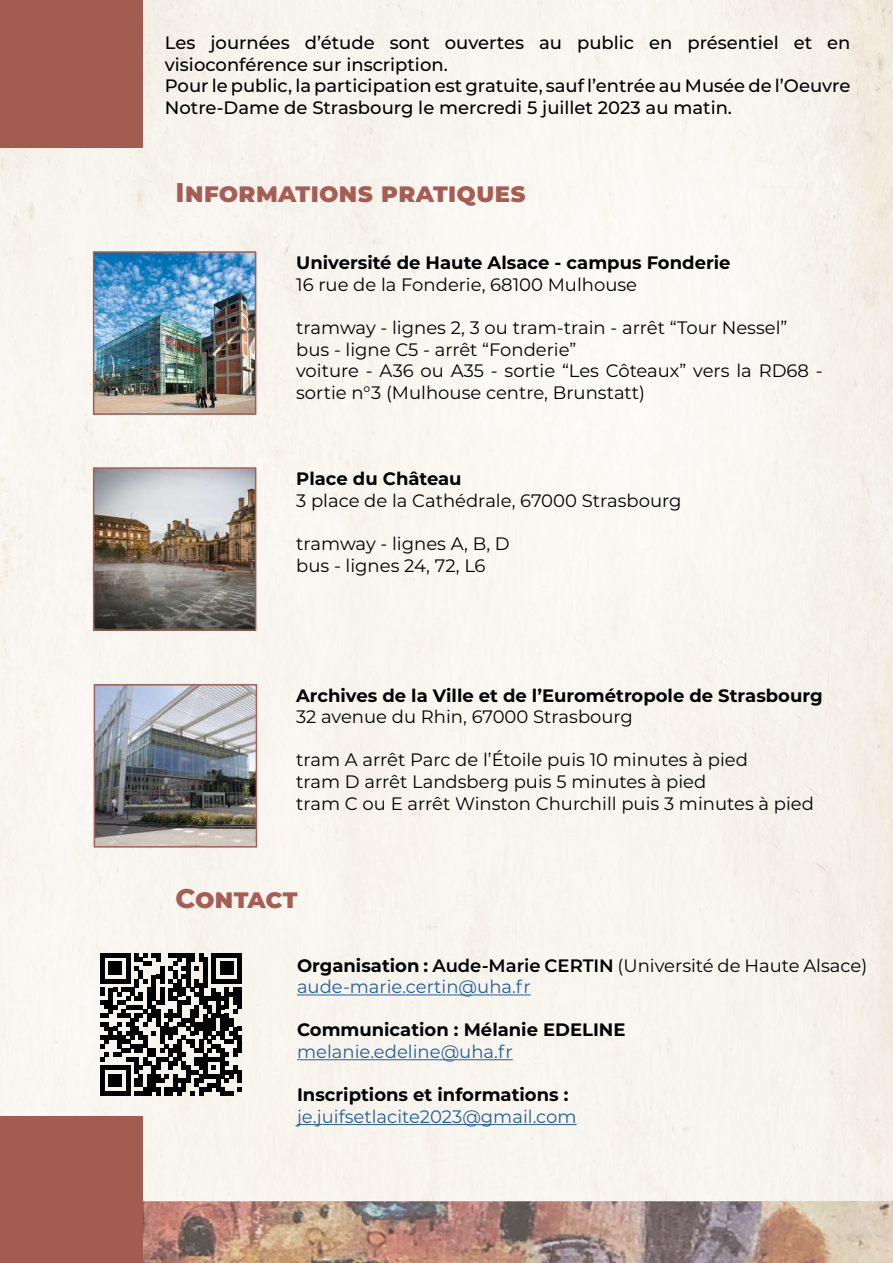
<style>
.page{position:relative;width:893px;height:1263px;background:#fff}
.page>*{position:absolute;margin:0;border:0;box-sizing:border-box;transform-origin:0 0}
.t1{font:800 27px "Montserrat";color:#a55d54}
.t2{font:18px/21.6px "Montserrat";color:#000101}
.t3{font:500 18px/21.6px "Montserrat";color:#000}
.t4{font:700 18px "Montserrat";color:#000101}
.t5{font:18px "Montserrat";color:#215e9e}
.s1{font-weight:700}
.s2{font-weight:600}
.s3{color:#215e9e}
</style>
<div class="page">
<img style="left:143px;top:1202px;width:750px;height:61px">
<div style="left:0;top:0;width:893px;height:1202px;background:#f8f5ef"></div>
<div style="left:0;top:0;width:143px;height:147px;background:#a35c52"></div>
<img style="left:96px;top:254px;width:157px;height:158px">
<div style="left:93px;top:251px;width:163px;height:164px;border:2px solid #a75d53"></div>
<img style="left:96px;top:470px;width:157px;height:158px">
<div style="left:93px;top:467px;width:163px;height:164px;border:2px solid #a75d53"></div>
<img style="left:97px;top:687px;width:157px;height:158px">
<div style="left:94px;top:684px;width:163px;height:164px;border:2px solid #a75d53"></div>
<div style="left:0;top:1116px;width:143px;height:147px;background:#a35c52"></div>
<hr style="left:297px;top:994px;width:234px;height:1px;background:#215e9e">
<hr style="left:297px;top:1059px;width:216px;height:1px;background:#215e9e">
<hr style="left:297px;top:1124px;width:280px;height:1px;background:#215e9e">
<svg style="left:100px;top:953px;width:142px;height:143px"></svg>
<p class="t3" style="left:165px;top:31px;width:687px">Les journées d’étude sont ouvertes au public en présentiel et en visioconférence sur inscription.<br>Pour le public, la participation est gratuite, sauf l’entrée au Musée de l’Oeuvre Notre-Dame de Strasbourg le mercredi 5 juillet 2023 au matin.</p>
<h1 class="t1" style="left:176px;top:172px;width:352px">Informations pratiques</h1>
<p class="t4" style="left:296px;top:250px;width:436px">Université de Haute Alsace - campus Fonderie</p>
<p class="t2" style="left:296px;top:273px;width:342px">16 rue de la Fonderie, 68100 Mulhouse</p>
<p class="t2" style="left:296px;top:316px;width:528px">tramway - lignes 2, 3 ou tram-train - arrêt “Tour Nessel” bus - ligne C5 - arrêt “Fonderie”<br>voiture - A36 ou A35 - sortie “Les Côteaux” vers la RD68 - sortie n°3 (Mulhouse centre, Brunstatt)</p>
<p class="t4" style="left:296px;top:466px;width:167px">Place du Château</p>
<p class="t2" style="left:296px;top:489px;width:387px">3 place de la Cathédrale, 67000 Strasbourg</p>
<p class="t2" style="left:296px;top:532px;width:215px">tramway - lignes A, B, D bus - lignes 24, 72, L6</p>
<p class="t4" style="left:296px;top:682px;width:528px">Archives de la Ville et de l’Eurométropole de Strasbourg</p>
<p class="t2" style="left:296px;top:705px;width:338px">32 avenue du Rhin, 67000 Strasbourg</p>
<p class="t2" style="left:296px;top:748px;width:519px">tram A arrêt Parc de l’Étoile puis 10 minutes à pied<br>tram D arrêt Landsberg puis 5 minutes à pied<br>tram C ou E arrêt Winston Churchill puis 3 minutes à pied</p>
<h1 class="t1" style="left:176px;top:879px;width:123px">Contact</h1>
<p class="t2" style="left:297px;top:954px;width:572px"><span class="s1">Organisation :</span> <span class="s2">Aude-Marie CERTIN</span> (Université de Haute Alsace) <span class="s3">aude-marie.certin@uha.fr</span></p>
<p class="t4" style="left:297px;top:1017px;width:330px">Communication : Mélanie EDELINE</p>
<p class="t5" style="left:297px;top:1039px;width:217px">melanie.edeline@uha.fr</p>
<p class="t4" style="left:297px;top:1082px;width:273px">Inscriptions et informations :</p>
<p class="t5" style="left:297px;top:1104px;width:281px">je.juifsetlacite2023@gmail.com</p>
</div>
